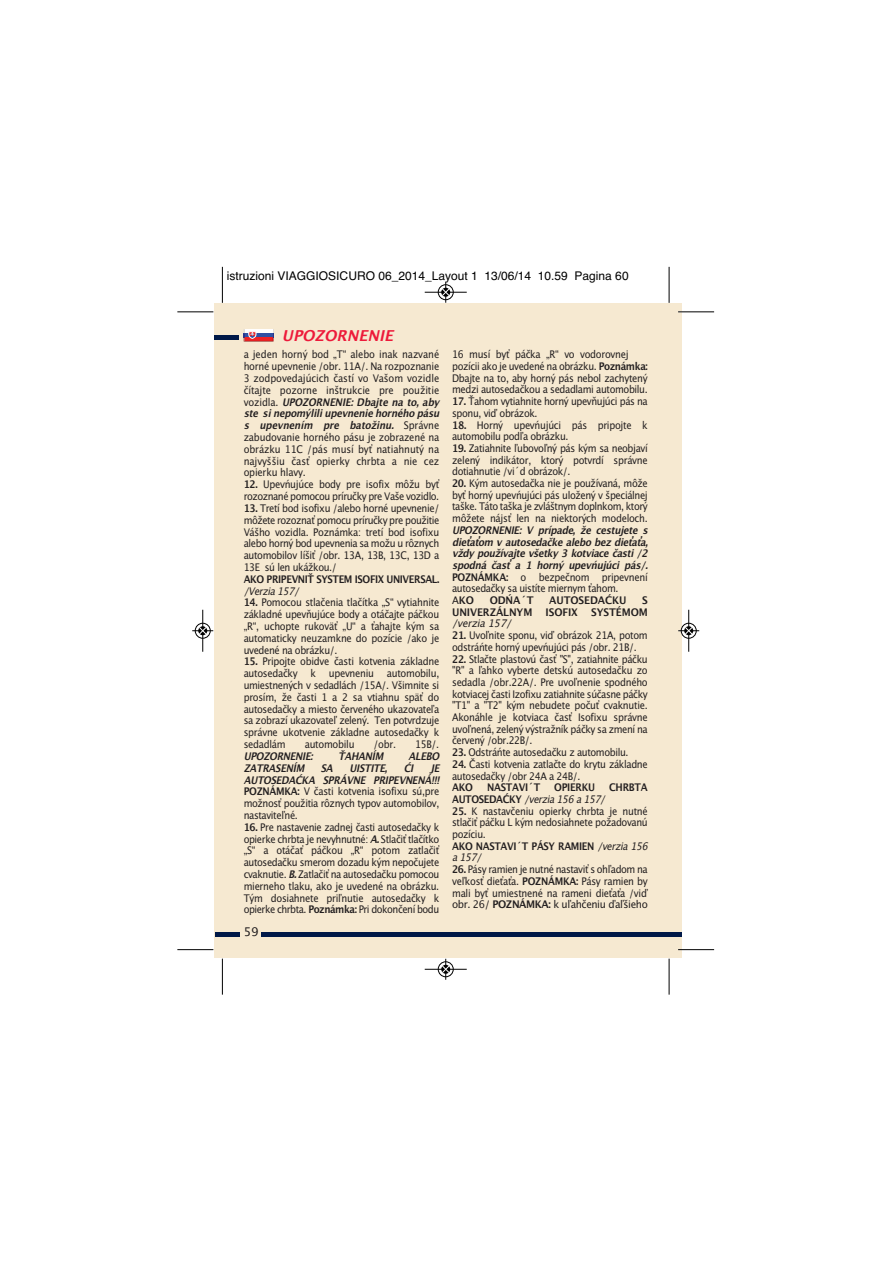
<style>
.page{position:relative;width:893px;height:1263px;background:#fff}
.page>*{position:absolute;margin:0;border:0;box-sizing:border-box;transform-origin:0 0}
.t1{font:italic 700 15px "Lucida Grande";color:#ed1a3a}
.t2{font:12px "Helvetica";color:#000}
.t3{font:12px "Lucida Grande";color:#231f20}
.t4{font:10.5px/11.9px "Lucida Grande";letter-spacing:-.035em;color:#231f20;scale:.9 1}
.t5{font:10.5px/11.9px "Lucida Grande";letter-spacing:-.01em;color:#231f20;scale:.9 1}
.t6{font:italic 700 10.5px/11.7px "Lucida Grande";letter-spacing:-.03em;color:#231f20;scale:.9 1}
.t7{font:700 10.5px "Lucida Grande";letter-spacing:-.03em;color:#231f20;scale:.9 1}
.t8{font:700 10.5px/11.7px "Lucida Grande";letter-spacing:-.01em;color:#231f20;text-align:right;scale:.95 1}
.t9{font:italic 10.5px "Lucida Grande";color:#231f20;scale:.9 1}
.t10{font:italic 10.5px "Lucida Grande";color:#231f20;scale:.95 1}
.t11{font:700 10.5px "Lucida Grande";letter-spacing:-.03em;color:#231f20;scale:.95 1}
.s1{font-weight:700;font-style:italic}
.s2{font-weight:700}
.s3{font-style:normal}
.s4{font-weight:400;font-style:normal}
.s5{font-weight:700;font-style:normal}
.s6{font-style:italic}
</style>
<div class="page">
<div style="left:661px;top:303px;width:20px;height:655px;background:#f6e9d1"></div>
<hr style="left:661px;top:932px;width:20px;height:4px;background:#001948">
<div style="left:214px;top:303px;width:464px;height:655px;background:#f6e9d1"></div>
<hr style="left:214px;top:932px;width:25px;height:4px;background:#001948">
<hr style="left:261px;top:932px;width:417px;height:4px;background:#001948">
<svg style="left:244px;top:329px;width:29px;height:13px"></svg>
<hr style="left:214px;top:335px;width:25px;height:4px;background:#001948">
<hr style="left:678px;top:311px;width:36px;height:1px;background:#fff">
<hr style="left:222px;top:267px;width:1px;height:36px;background:#000">
<hr style="left:177px;top:312px;width:36px;height:1px;background:#000">
<hr style="left:668px;top:267px;width:1px;height:36px;background:#000">
<hr style="left:678px;top:312px;width:36px;height:1px;background:#000">
<hr style="left:222px;top:959px;width:1px;height:36px;background:#000">
<hr style="left:177px;top:949px;width:36px;height:1px;background:#000">
<hr style="left:668px;top:959px;width:1px;height:36px;background:#000">
<hr style="left:678px;top:949px;width:36px;height:1px;background:#000">
<div style="left:438px;top:284px;width:15px;height:16px;border:1px solid #fff;border-radius:50%"></div>
<hr style="left:424px;top:292px;width:42px;height:1px;background:#000">
<div style="left:438px;top:285px;width:15px;height:15px;border:1px solid #000;border-radius:50%"></div>
<svg style="left:442px;top:282px;width:7px;height:21px"></svg>
<div style="left:438px;top:961px;width:15px;height:16px;border:1px solid #fff;border-radius:50%"></div>
<hr style="left:424px;top:969px;width:42px;height:1px;background:#000">
<div style="left:438px;top:962px;width:15px;height:15px;border:1px solid #000;border-radius:50%"></div>
<svg style="left:442px;top:959px;width:7px;height:21px"></svg>
<div style="left:195px;top:623px;width:16px;height:16px;border:1px solid #fff;border-radius:50%"></div>
<hr style="left:202px;top:610px;width:1px;height:42px;background:#000">
<div style="left:195px;top:623px;width:15px;height:15px;border:1px solid #000;border-radius:50%"></div>
<svg style="left:192px;top:627px;width:21px;height:8px"></svg>
<div style="left:680px;top:623px;width:16px;height:16px;border:1px solid #fff;border-radius:50%"></div>
<hr style="left:688px;top:610px;width:1px;height:42px;background:#000">
<div style="left:681px;top:623px;width:15px;height:15px;border:1px solid #000;border-radius:50%"></div>
<svg style="left:678px;top:627px;width:21px;height:8px"></svg>
<p class="t2" style="left:227px;top:272px;width:403px">istruzioni VIAGGIOSICURO 06_2014_Layout 1 13/06/14 10.59 Pagina 60</p>
<h1 class="t1" style="left:282px;top:329px;width:116px">UPOZORNENIE</h1>
<p class="t5" style="left:244px;top:349px;width:221px">a jeden horný bod „T“ alebo inak nazvané horné upevnenie /obr. 11A/. Na rozpoznanie 3 zodpovedajúcich častí vo Vašom vozidle čítajte pozorne inštrukcie pre použitie v o z i d l a . <span class="s1">UPOZORNENIE: Dbajte na to, aby ste sinepomýliliupevnenie horného pásu s upevnením pre batožinu.</span> S p r áv n e zabudovanie horného pásu je zobrazené na obrázku 11C /pás musí byť natiahnutý na najvyššiu časť opierky chrbta a nie cez opierku hlavy.</p>
<p class="t4" style="left:244px;top:479px;width:219px"><span class="s2">12.</span> Upevńujúce body pre isofix môžu byť rozoznané pomocou príručky pre Vaše vozidlo.</p>
<p class="t4" style="left:244px;top:503px;width:219px;text-align:justify"><span class="s2">13.</span> Tretí bod isofixu /alebo horné upevnenie/ môžete rozoznať pomocu príručky pre použitie Vášho vozidla. Poznámka: tretí bod isofixu alebo horný bod upevnenia sa možu u rôznych automobilov líšiť /obr. 13A, 13B, 13C, 13D a 13E sú len ukážkou./</p>
<p class="t7" style="left:244px;top:575px;width:219px">AKO PRIPEVNIŤ SYSTEM ISOFIX UNIVERSAL.</p>
<p class="t9" style="left:244px;top:586px;width:65px">/Verzia 157/</p>
<p class="t4" style="left:244px;top:597px;width:219px;text-align:justify"><span class="s2">14.</span> Pomocou stlačenia tlačítka „S“ vytiahnite základné upevňujúce body a otáčajte páčkou „R“, uchopte rukoväť „U“ a ťahajte kým sa automaticky neuzamkne do pozície /ako je uvedené na obrázku/.</p>
<p class="t4" style="left:244px;top:657px;width:219px;text-align:justify"><span class="s2">15.</span> Pripojte obidve časti kotvenia základne autosedačky k upevneniu automobilu, umiestnených v sedadlách /15A/. Všimnite si prosím, že časti 1 a 2 sa vtiahnu späť do autosedačky a miesto červeného ukazovateľa sa zobrazí ukazovateľ zelený. Ten potvrdzuje správne ukotvenie základne autosedačky k sedadlám</p>
<p class="t4" style="left:305px;top:739px;width:57px">automobilu</p>
<p class="t4" style="left:373px;top:739px;width:26px">/obr.</p>
<p class="t4" style="left:415px;top:739px;width:28px">15B/.</p>
<p class="t6" style="left:244px;top:751px;width:81px">UPOZORNENIE:</p>
<p class="t6" style="left:338px;top:751px;width:54px">ŤAHANÍM</p>
<p class="t6" style="left:408px;top:751px;width:38px">ALEBO</p>
<p class="t6" style="left:244px;top:763px;width:71px">ZATRASENÍM</p>
<p class="t6" style="left:321px;top:763px;width:17px">SA</p>
<p class="t6" style="left:349px;top:763px;width:46px">UISTITE,</p>
<p class="t6" style="left:404px;top:763px;width:14px">ĆI</p>
<p class="t4" style="left:244px;top:763px;width:221px;text-indent:186px"><span class="s1">JE<br>AUTOSEDAĆKA SPRÁVNE PRIPEVNENÁ!!!<br></span><span class="s2">POZNÁMKA:</span> V časti kotvenia isofixu sú,pre možnosť použitia rôznych typov automobilov, nastaviteľné.</p>
<p class="t4" style="left:244px;top:822px;width:219px;text-align:justify"><span class="s2">16.</span> Pre nastavenie zadnej časti autosedačky k opierke chrbta je nevyhnutné: <span class="s1">A.</span>Stlačiť tlačítko „S“ a otáčať páčkou „R“ potom zatlačiť autosedačku smerom dozadu kým nepočujete cvaknutie. <span class="s1">B.</span>Zatlačiť na autosedačku pomocou mierneho tlaku, ako je uvedené na obrázku.<br>Tým dosiahnete priľnutie autosedačky k opierke chrbta. <span class="s2">Poznámka:</span> Pri dokončení bodu</p>
<p class="t3" style="left:244px;top:927px;width:17px">59</p>
<p class="t4" style="left:452px;top:350px;width:219px">16 musí byť páčka „R“ vo vodorovnej pozícii ako je uvedené na obrázku. <span class="s2">Poznámka:<br></span>Dbajte na to, aby horný pás nebol zachytený medzi autosedačkou a sedadlami automobilu.</p>
<p class="t4" style="left:452px;top:396px;width:219px"><span class="s2">17.</span> Ťahom vytiahnite horný upevňujúci pás na sponu, viď obrázok.</p>
<p class="t4" style="left:452px;top:420px;width:219px"><span class="s2">18.</span> Horný upevńujúci pás pripojte k automobilu podľa obrázku.</p>
<p class="t4" style="left:452px;top:443px;width:219px;text-align:justify"><span class="s2">19.</span> Zatiahnite ľubovoľný pás kým sa neobjaví zelený indikátor, ktorý potvrdí správne dotiahnutie /vi´d obrázok/.</p>
<p class="t4" style="left:452px;top:478px;width:219px;text-align:justify"><span class="s2">20.</span> Kým autosedačka nie je používaná, môže byť horný upevńujúci pás uložený v špeciálnej taške. Táto taška je zvláštnym doplnkom, ktorý môžete nájsť len na niektorých modeloch.</p>
<p class="t6" style="left:452px;top:525px;width:221px">UPOZORNENIE: V prípade, že cestujete s dieťaťom v autosedačke alebo bez dieťaťa, vždy používajte všetky 3 kotviace časti /2 spodná časť a 1 horný upevńujúci pás/.<br><span class="s3">POZNÁMKA:</span> <span class="s4">o bezpečnom pripevnení autosedačky sa uistíte miernym ťahom.<br>A</span><span class="s3">KO</span></p>
<p class="t11" style="left:489px;top:596px;width:48px">ODŃA´T</p>
<p class="t8" style="left:549px;top:595px;width:83px">AUTOSEDAĆKU</p>
<p class="t8" style="left:452px;top:595px;width:207px">S<br>UNIVERZÁLNYM ISOFIX SYSTÉMOM</p>
<p class="t10" style="left:452px;top:619px;width:66px">/verzia 157/</p>
<p class="t4" style="left:452px;top:630px;width:219px"><span class="s2">21.</span> Uvoľnite sponu, viď obrázok 21A, potom odstráńte horný upevńujúci pás /obr. 21B/.</p>
<p class="t4" style="left:452px;top:654px;width:219px;text-align:justify"><span class="s2">22.</span> Stlačte plastovú časť "S", zatiahnite páčku "R" a ľahko vyberte detskú autosedačku zo sedadla /obr.22A/. Pre uvoľnenie spodného kotviacej časti Izofixu zatiahnite súčasne páčky "T1" a "T2" kým nebudete počuť cvaknutie.<br>Akonáhle je kotviaca časť Isofixu správne uvoľnená, zelený výstražník páčky sa zmení na červený /obr.22B/.</p>
<p class="t4" style="left:452px;top:747px;width:197px"><span class="s2">23.</span> Odstráńte autosedačku z automobilu.</p>
<p class="t4" style="left:452px;top:759px;width:219px"><span class="s2">24.</span> Časti kotvenia zatlačte do krytu základne autosedačky /obr 24A a 24B/.</p>
<p class="t7" style="left:452px;top:783px;width:25px">AKO</p>
<p class="t7" style="left:487px;top:783px;width:61px">NASTAVI´T</p>
<p class="t7" style="left:554px;top:783px;width:47px">OPIERKU</p>
<p class="t7" style="left:609px;top:783px;width:44px">CHRBTA</p>
<p class="t9" style="left:452px;top:795px;width:174px"><span class="s5">AUTOSEDAĆKY</span> /verzia 156 a 157/</p>
<p class="t4" style="left:452px;top:806px;width:221px"><span class="s2">25.</span> K nastavčeniu opierky chrbta je nutné stlačiť páčku L kým nedosiahnete požadovanú pozíciu.<br><span class="s2">AKO NASTAVI´T PÁSY RAMIEN</span> <span class="s6">/verzia 156 a 157/</span></p>
<p class="t4" style="left:452px;top:864px;width:219px;text-align:justify"><span class="s2">26.</span> Pásy ramien je nutné nastaviť s ohľadom na veľkosť dieťaťa. <span class="s2">POZNÁMKA:</span> Pásy ramien by mali byť umiestnené na rameni dieťaťa /viď obr. 26/ <span class="s2">POZNÁMKA:</span> k uľahčeniu ďaľšieho</p>
</div>
